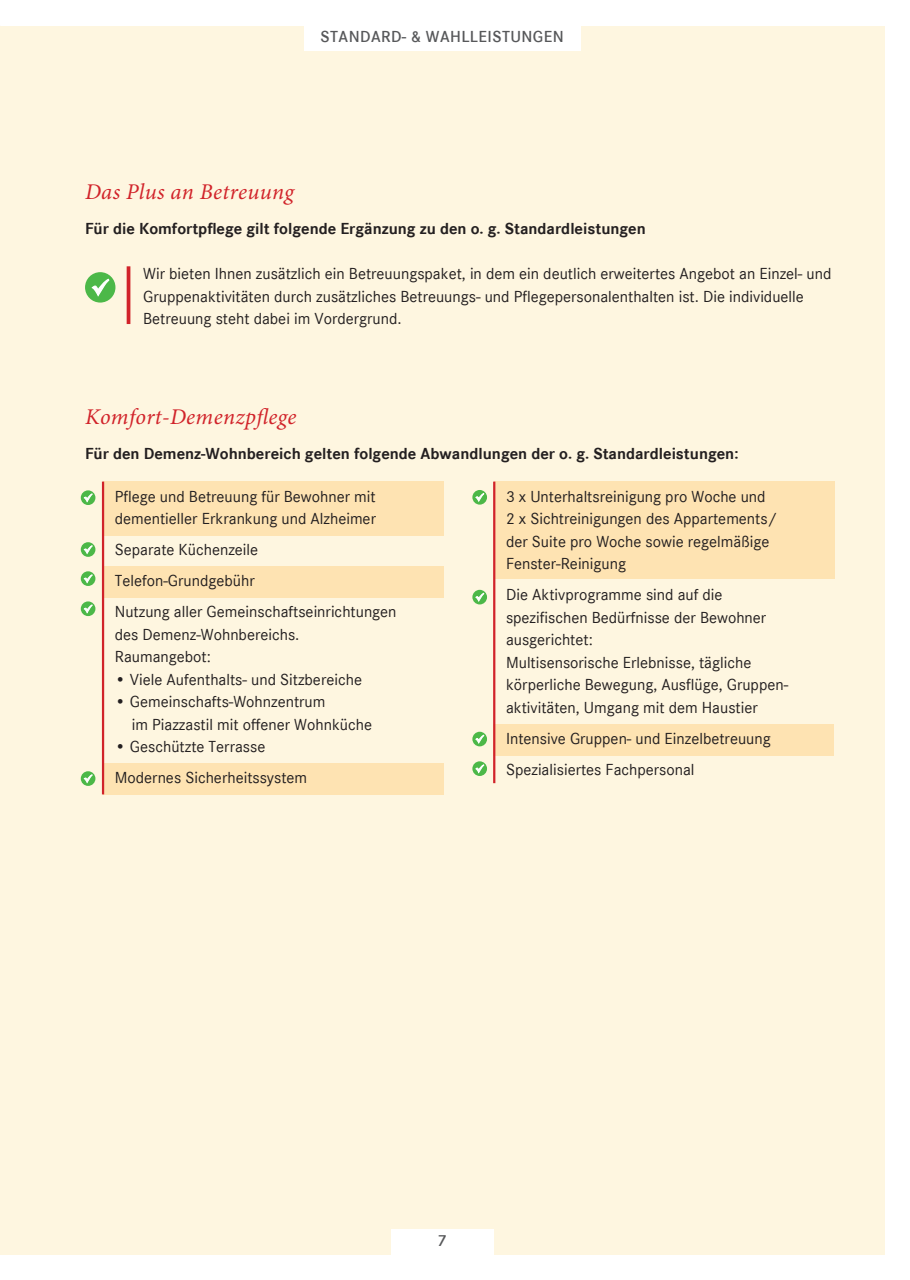
<style>
.page{position:relative;width:910px;height:1280px;background:#fff}
.page>*{position:absolute;margin:0;border:0;box-sizing:border-box;transform-origin:0 0}
.t1{font:italic 22.5px "Minion Pro";letter-spacing:.015em;color:#d1232a}
.t2{font:16.5px/22.5px "Corporate S";color:#231f20}
.t3{font:700 16.5px "Corporate S";color:#231f20}
.t4{font:600 16.5px "Corporate S";letter-spacing:.025em;color:#57585a}
</style>
<div class="page">
<div style="left:0;top:26px;width:884px;height:1228px;background:#fef6e0"></div>
<div style="left:304px;top:26px;width:276px;height:25px;background:#fff"></div>
<div style="left:391px;top:1229px;width:102px;height:25px;background:#fff"></div>
<svg style="left:472px;top:490px;width:15px;height:15px"></svg>
<svg style="left:475px;top:493px;width:10px;height:10px"></svg>
<div style="left:472px;top:590px;width:15px;height:14px;background:#4cb848;border-radius:50%"></div>
<svg style="left:475px;top:592px;width:10px;height:10px"></svg>
<div style="left:472px;top:732px;width:15px;height:14px;background:#4cb848;border-radius:50%"></div>
<svg style="left:475px;top:734px;width:10px;height:10px"></svg>
<svg style="left:472px;top:761px;width:15px;height:15px"></svg>
<svg style="left:475px;top:764px;width:10px;height:10px"></svg>
<div style="left:494px;top:481px;width:340px;height:98px;background:#fee3b2"></div>
<div style="left:81px;top:490px;width:14px;height:15px;background:#4cb848;border-radius:50%"></div>
<svg style="left:83px;top:493px;width:10px;height:10px"></svg>
<div style="left:81px;top:542px;width:14px;height:15px;background:#4cb848;border-radius:50%"></div>
<svg style="left:83px;top:545px;width:10px;height:10px"></svg>
<div style="left:81px;top:571px;width:14px;height:15px;background:#4cb848;border-radius:50%"></div>
<svg style="left:83px;top:574px;width:10px;height:10px"></svg>
<div style="left:81px;top:601px;width:14px;height:15px;background:#4cb848;border-radius:50%"></div>
<svg style="left:83px;top:604px;width:10px;height:10px"></svg>
<div style="left:81px;top:771px;width:14px;height:15px;background:#4cb848;border-radius:50%"></div>
<svg style="left:83px;top:774px;width:10px;height:10px"></svg>
<div style="left:103px;top:481px;width:340px;height:55px;background:#fee3b2"></div>
<div style="left:103px;top:566px;width:340px;height:31px;background:#fee3b2"></div>
<div style="left:103px;top:763px;width:340px;height:31px;background:#fee3b2"></div>
<hr style="left:102px;top:482px;width:2px;height:312px;background:#d1232a">
<div style="left:493px;top:724px;width:340px;height:31px;background:#fee3b2"></div>
<hr style="left:493px;top:482px;width:2px;height:301px;background:#d1232a">
<div style="left:85px;top:272px;width:30px;height:31px;background:#4cb848;border-radius:50%"></div>
<svg style="left:91px;top:278px;width:19px;height:19px"></svg>
<hr style="left:127px;top:266px;width:3px;height:58px;background:#d1232a">
<p class="t4" style="left:321px;top:28px;width:245px">STANDARD- &amp; WAHLLEISTUNGEN</p>
<h1 class="t1" style="left:85px;top:177px;width:210px">Das Plus an Betreuung</h1>
<p class="t3" style="left:85px;top:219px;width:562px">Für die Komfortpflege gilt folgende Ergänzung zu den o. g. Standardleistungen</p>
<p class="t2" style="left:143px;top:262px;width:690px">Wir bieten Ihnen zusätzlich ein Betreuungspaket, in dem ein deutlich erweitertes Angebot an Einzel- und<br>Gruppenaktivitäten durch zusätzliches Betreuungs- und Pflegepersonalenthalten ist. Die individuelle<br>Betreuung steht dabei im Vordergrund.</p>
<h1 class="t1" style="left:85px;top:402px;width:213px">Komfort-Demenzpflege</h1>
<p class="t3" style="left:85px;top:444px;width:655px">Für den Demenz-Wohnbereich gelten folgende Abwandlungen der o. g. Standardleistungen:</p>
<p class="t2" style="left:506px;top:485px;width:273px">3 x Unterhaltsreinigung pro Woche und 2 x Sichtreinigungen des Appartements/ der Suite pro Woche sowie regelmäßige Fenster-Reinigung</p>
<p class="t2" style="left:506px;top:584px;width:284px">Die Aktivprogramme sind auf die spezifischen Bedürfnisse der Bewohner ausgerichtet:<br>Multisensorische Erlebnisse, tägliche körperliche Bewegung, Ausflüge, Gruppen&shy;aktivitäten, Umgang mit dem Haustier</p>
<p class="t2" style="left:506px;top:723px;width:266px;line-height:31px">Intensive Gruppen- und Einzelbetreuung<br>Spezialisiertes Fachpersonal</p>
<p class="t2" style="left:115px;top:485px;width:263px">Pflege und Betreuung für Bewohner mit dementieller Erkrankung und Alzheimer</p>
<p class="t2" style="left:115px;top:534px;width:283px;line-height:31px">Separate Küchenzeile<br>Telefon-Grundgebühr<br>Nutzung aller Gemeinschaftseinrichtungen</p>
<p class="t2" style="left:115px;top:623px;width:186px">des Demenz-Wohnbereichs.<br>Raumangebot:</p>
<p class="t2" style="left:115px;top:668px;width:249px">• Viele Aufenthalts- und Sitzbereiche</p>
<p class="t2" style="left:132px;top:691px;width:242px;text-indent:-17px">• Gemeinschafts-Wohnzentrum<br>im Piazzastil mit offener Wohnküche</p>
<p class="t2" style="left:115px;top:731px;width:194px;line-height:31px">• Geschützte Terrasse<br>Modernes Sicherheitssystem</p>
<p class="t4" style="left:438px;top:1231px;width:11px">7</p>
</div>
